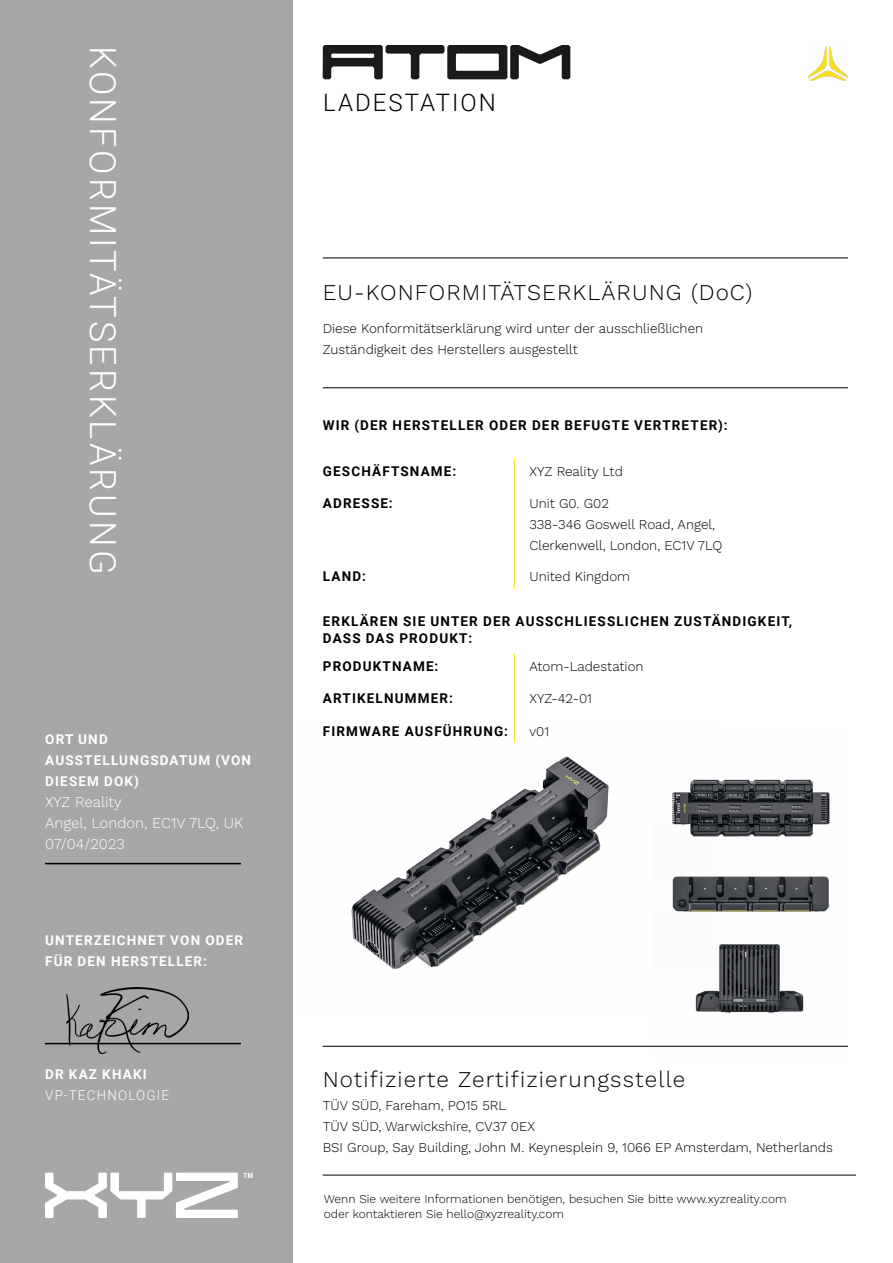
<style>
.page{position:relative;width:893px;height:1263px;background:#fff}
.page>*{position:absolute;margin:0;border:0;box-sizing:border-box;transform-origin:0 0}
.t1{font:300 36px "Roboto";letter-spacing:.085em;color:#fff}
.t2{font:300 24px "Roboto";letter-spacing:.085em;color:#000}
.t3{font:300 22.5px "Work Sans";letter-spacing:.05em;color:#000}
.t4{font:300 15px/21px "Work Sans";color:#fff}
.t5{font:300 13.5px/21px "Work Sans";color:#000}
.t6{font:700 13.5px/16.2px "Roboto";letter-spacing:.085em;color:#000}
.t7{font:700 13.5px/21px "Roboto";letter-spacing:.085em;color:#fff}
.t8{font:300 13.5px "Roboto";letter-spacing:.085em;color:#fff}
.t9{font:300 12px/14.4px "Work Sans";color:#000}
</style>
<div class="page">
<div style="left:0;top:0;width:293px;height:1263px;background:#a7a7a7"></div>
<svg style="left:45px;top:1172px;width:208px;height:46px"></svg>
<hr style="left:45px;top:863px;width:196px;height:1px;background:#000">
<hr style="left:45px;top:1043px;width:196px;height:1px;background:#000">
<img style="left:67px;top:987px;width:122px;height:67px">
<img style="left:351px;top:722px;width:258px;height:247px">
<svg style="left:323px;top:45px;width:247px;height:34px"></svg>
<img style="left:809px;top:47px;width:39px;height:34px">
<hr style="left:323px;top:258px;width:525px;height:1px;background:#000">
<hr style="left:323px;top:387px;width:525px;height:1px;background:#000">
<hr style="left:514px;top:459px;width:1px;height:130px;background:#ffde14">
<img style="left:672px;top:779px;width:159px;height:43px">
<img style="left:672px;top:822px;width:158px;height:87px">
<img style="left:652px;top:909px;width:196px;height:137px">
<hr style="left:323px;top:1046px;width:525px;height:1px;background:#000">
<hr style="left:323px;top:1175px;width:533px;height:1px;background:#000">
<hr style="left:514px;top:654px;width:1px;height:89px;background:#ffde14">
<h1 class="t1" style="left:128px;top:46px;width:530px;rotate:90deg">KONFORMITÄTSERKLÄRUNG</h1>
<p class="t7" style="left:45px;top:728px;width:207px">ORT UND<br>AUSSTELLUNGSDATUM (VON<br>DIESEM DOK)</p>
<p class="t4" style="left:45px;top:791px;width:200px">XYZ Reality<br>Angel, London, EC1V 7LQ, UK<br>07/04/2023</p>
<p class="t7" style="left:45px;top:929px;width:199px">UNTERZEICHNET VON ODER<br>FÜR DEN HERSTELLER:</p>
<p class="t7" style="left:45px;top:1063px;width:103px">DR KAZ KHAKI</p>
<p class="t8" style="left:45px;top:1086px;width:126px">VP-TECHNOLOGIE</p>
<h2 class="t2" style="left:323px;top:86px;width:174px">LADESTATION</h2>
<h3 class="t3" style="left:323px;top:275px;width:431px">EU-KONFORMITÄTSERKLÄRUNG (DoC)</h3>
<p class="t5" style="left:323px;top:318px;width:382px">Diese Konformitätserklärung wird unter der ausschließlichen<br>Zuständigkeit des Herstellers ausgestellt</p>
<p class="t6" style="left:323px;top:417px;width:406px">WIR (DER HERSTELLER ODER DER BEFUGTE VERTRETER):</p>
<p class="t6" style="left:323px;top:462px;width:135px">GESCHÄFTSNAME:</p>
<p class="t6" style="left:323px;top:495px;width:71px">ADRESSE:</p>
<p class="t5" style="left:529px;top:460px;width:95px">XYZ Reality Ltd</p>
<p class="t5" style="left:529px;top:493px;width:194px">Unit G0. G02<br>338-346 Goswell Road, Angel,<br>Clerkenwell, London, EC1V 7LQ</p>
<p class="t5" style="left:529px;top:566px;width:102px">United Kingdom</p>
<p class="t6" style="left:323px;top:613px;width:471px">ERKLÄREN SIE UNTER DER AUSSCHLIESSLICHEN ZUSTÄNDIGKEIT,<br>DASS DAS PRODUKT:</p>
<p class="t6" style="left:323px;top:657px;width:117px">PRODUKTNAME:</p>
<p class="t6" style="left:323px;top:690px;width:131px">ARTIKELNUMMER:</p>
<p class="t6" style="left:323px;top:568px;width:44px">LAND:</p>
<p class="t5" style="left:529px;top:655px;width:116px">Atom-Ladestation</p>
<p class="t5" style="left:529px;top:688px;width:64px">XYZ-42-01</p>
<p class="t6" style="left:323px;top:723px;width:187px">FIRMWARE AUSFÜHRUNG:</p>
<p class="t5" style="left:529px;top:720px;width:21px">v01</p>
<h3 class="t3" style="left:323px;top:1062px;width:364px">Notifizierte Zertifizierungsstelle</h3>
<p class="t5" style="left:323px;top:1094px;width:512px">TÜV SÜD, Fareham, PO15 5RL<br>TÜV SÜD, Warwickshire, CV37 0EX<br>BSI Group, Say Building, John M. Keynesplein 9, 1066 EP Amsterdam, Netherlands</p>
<p class="t9" style="left:324px;top:1191px;width:464px">Wenn Sie weitere Informationen benötigen, besuchen Sie bitte www.xyzreality.com oder kontaktieren Sie hello@xyzreality.com</p>
</div>
